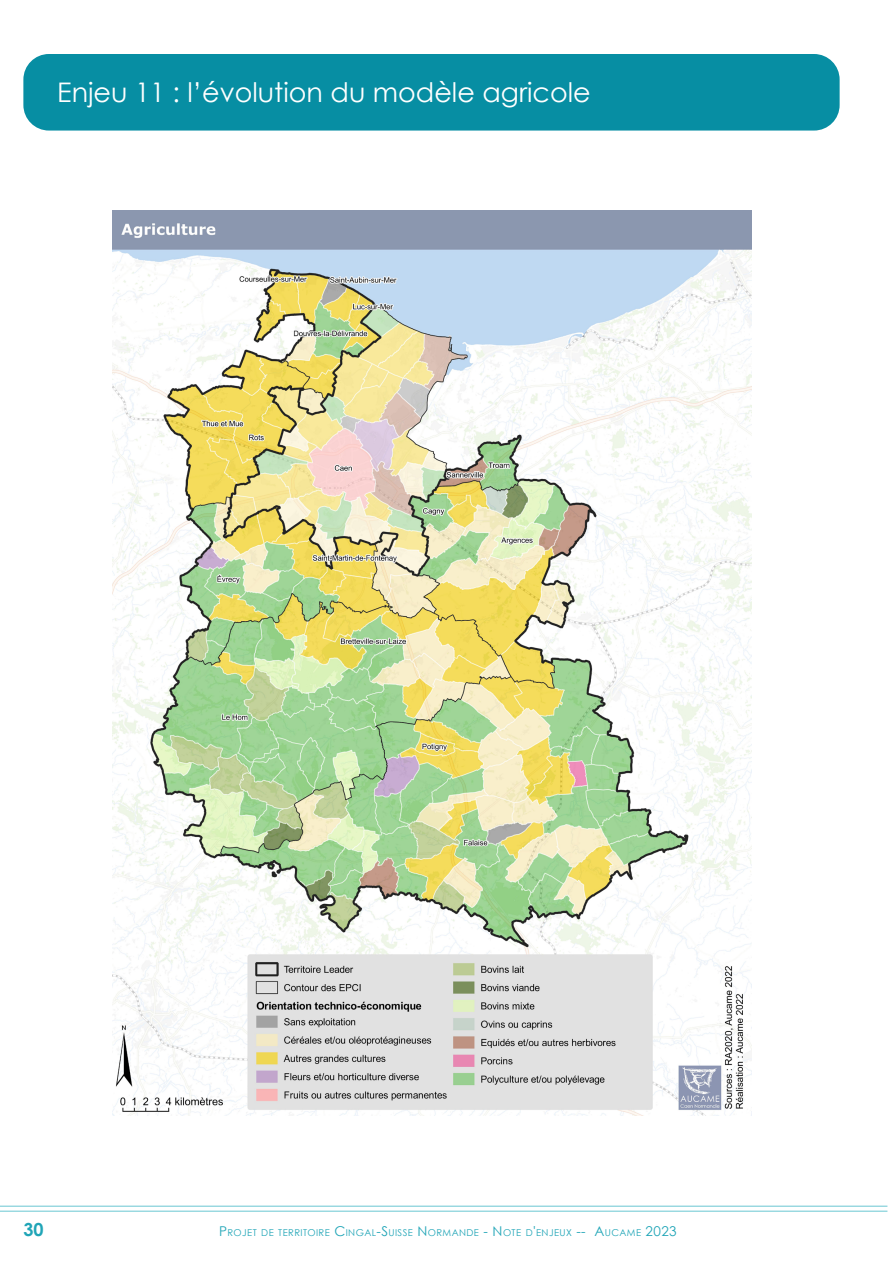
<style>
.page{position:relative;width:893px;height:1263px;background:#fff}
.page>*{position:absolute;margin:0;border:0;box-sizing:border-box;transform-origin:0 0}
.t1{font:27px "Century Gothic";color:#fff}
.t2{font:700 18px "Century Gothic";color:#20a5b7}
.t3{font:9.45px "Century Gothic";letter-spacing:.045em;color:#20a5b7}
.s1{font-size:13.5px}
</style>
<div class="page">
<div style="left:23px;top:54px;width:817px;height:77px;background:#078ea3;border-radius:26px"></div>
<hr style="left:0;top:1206px;width:887px;height:1px;background:#6ac7d2">
<hr style="left:0;top:1211px;width:887px;height:1px;background:#6ac7d2">
<img style="left:112px;top:210px;width:640px;height:905px">
<h1 class="t1" style="left:57px;top:74px;width:535px">Enjeu 11 : l’évolution du modèle agricole</h1>
<h2 class="t2" style="left:23px;top:1216px;width:22px">30</h2>
<p class="t3" style="left:219px;top:1226px;width:459px"><span class="s1">P</span>ROJET DE TERRITOIRE <span class="s1">C</span>INGAL<span class="s1">-S</span>UISSE <span class="s1">N</span> ORMANDE <span class="s1">- N</span> OTE D<span class="s1">'</span>ENJEUX <span class="s1">-- A</span>UCAME <span class="s1">2023</span></p>
</div>
